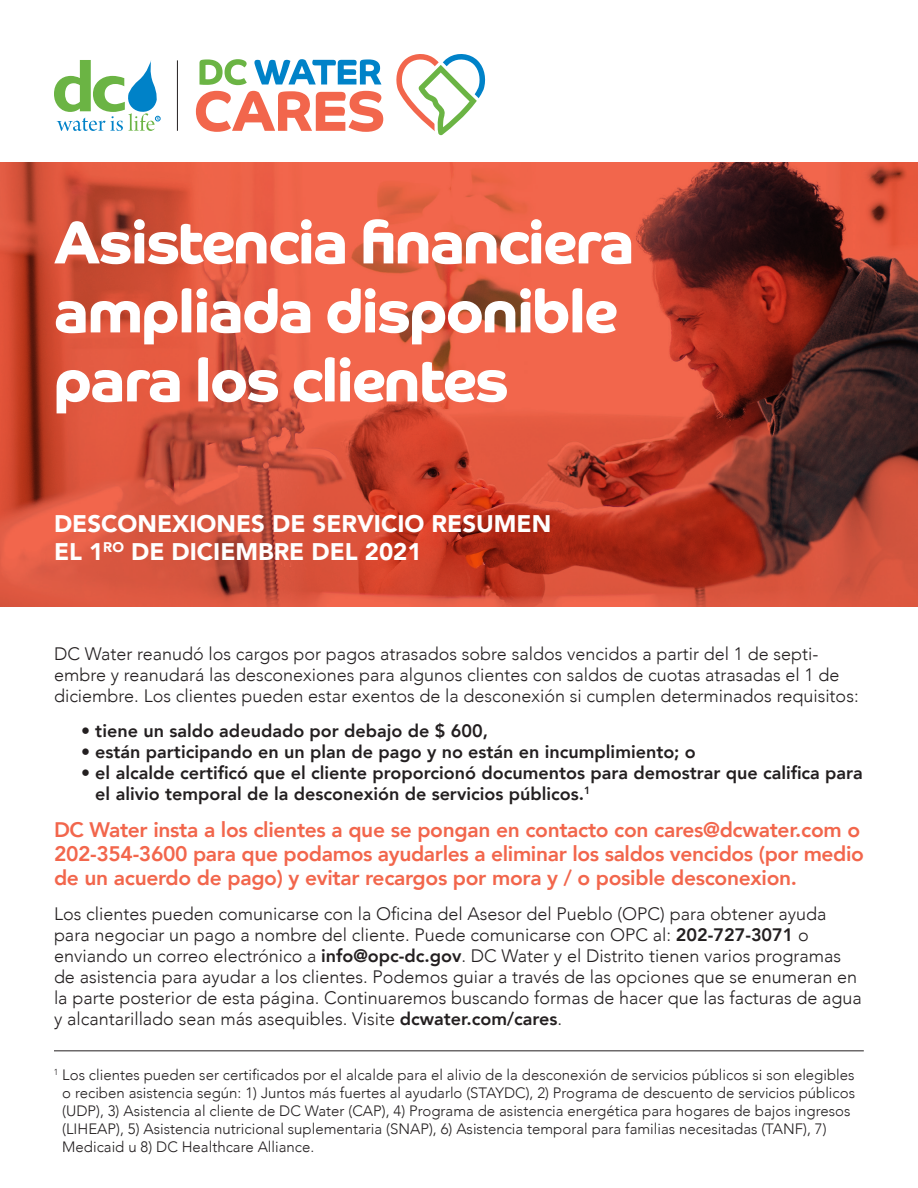
<style>
.page{position:relative;width:918px;height:1188px;background:#fff}
.page>*{position:absolute;margin:0;border:0;box-sizing:border-box;transform-origin:0 0}
.t1{font:700 60px/69px "Co Headline";letter-spacing:-.025em;color:#fff}
.t2{font:900 24px/28.8px "Avenir";color:#fff}
.t3{font:800 21px/24px "Avenir";letter-spacing:-.015em;color:#f2664c}
.t4{font:300 18px/21px "Avenir";color:#231f20}
.t5{font:800 18px/21px "Avenir";color:#231f20}
.t6{font:300 15px/18px "Avenir";color:#231f20}
.s1{font-weight:800}
</style>
<div class="page">
<img style="left:0;top:162px;width:918px;height:445px">
<svg style="left:196px;top:91px;width:187px;height:41px"></svg>
<svg style="left:200px;top:59px;width:47px;height:26px"></svg>
<svg style="left:254px;top:59px;width:127px;height:26px"></svg>
<svg style="left:396px;top:54px;width:88px;height:82px"></svg>
<hr style="left:177px;top:60px;width:1px;height:71px;background:#231f20">
<svg style="left:54px;top:60px;width:106px;height:71px"></svg>
<hr style="left:54px;top:1051px;width:810px;height:1px;background:#231f20">
<p class="t1" style="left:54px;top:208px;width:582px">Asistencia financiera ampliada disponible para los clientes</p>
<p class="t2" style="left:54px;top:508px;width:499px">DESCONEXIONES DE SERVICIO RESUMEN<br>EL 1<sup>RO</sup> DE DICIEMBRE DEL 2021</p>
<p class="t4" style="left:54px;top:643px;width:806px">DC Water reanudó los cargos por pagos atrasados sobre saldos vencidos a partir del 1 de septi&shy;embre y reanudará las desconexiones para algunos clientes con saldos de cuotas atrasadas el 1 de diciembre. Los clientes pueden estar exentos de la desconexión si cumplen determinados requisitos:</p>
<p class="t5" style="left:81px;top:720px;width:409px">• tiene un saldo adeudado por debajo de $ 600,</p>
<p class="t5" style="left:81px;top:741px;width:616px">• están participando en un plan de pago y no están en incumplimiento; o</p>
<p class="t5" style="left:95px;top:762px;width:769px;text-indent:-14px">• el alcalde certificó que el cliente proporcionó documentos para demostrar que califica para el alivio temporal de la desconexión de servicios públicos.<sup>1</sup></p>
<p class="t3" style="left:54px;top:818px;width:812px">DC Water insta a los clientes a que se pongan en contacto con cares@dcwater.com o<br>202-354-3600 para que podamos ayudarles a eliminar los saldos vencidos (por medio de un acuerdo de pago) y evitar recargos por mora y / o posible desconexion.</p>
<p class="t4" style="left:54px;top:903px;width:809px">Los clientes pueden comunicarse con la Oficina del Asesor del Pueblo (OPC) para obtener ayuda para negociar un pago a nombre del cliente. Puede comunicarse con OPC al: <span class="s1">202-727-3071</span> o enviando un correo electrónico a <span class="s1">info@opc-dc.gov</span>. DC Water y el Distrito tienen varios programas de asistencia para ayudar a los clientes. Podemos guiar a través de las opciones que se enumeran en la parte posterior de esta página. Continuaremos buscando formas de hacer que las facturas de agua y alcantarillado sean más asequibles. Visite <span class="s1">dcwater.com/cares</span>.</p>
<p class="t6" style="left:62px;top:1066px;width:794px;text-indent:-8px"><sup>1</sup> Los clientes pueden ser certificados por el alcalde para el alivio de la desconexión de servicios públicos si son elegibles o reciben asistencia según: 1) Juntos más fuertes al ayudarlo (STAYDC), 2) Programa de descuento de servicios públicos (UDP), 3) Asistencia al cliente de DC Water (CAP), 4) Programa de asistencia energética para hogares de bajos ingresos (LIHEAP), 5) Asistencia nutricional suplementaria (SNAP), 6) Asistencia temporal para familias necesitadas (TANF), 7)<br>Medicaid u 8) DC Healthcare Alliance.</p>
</div>
